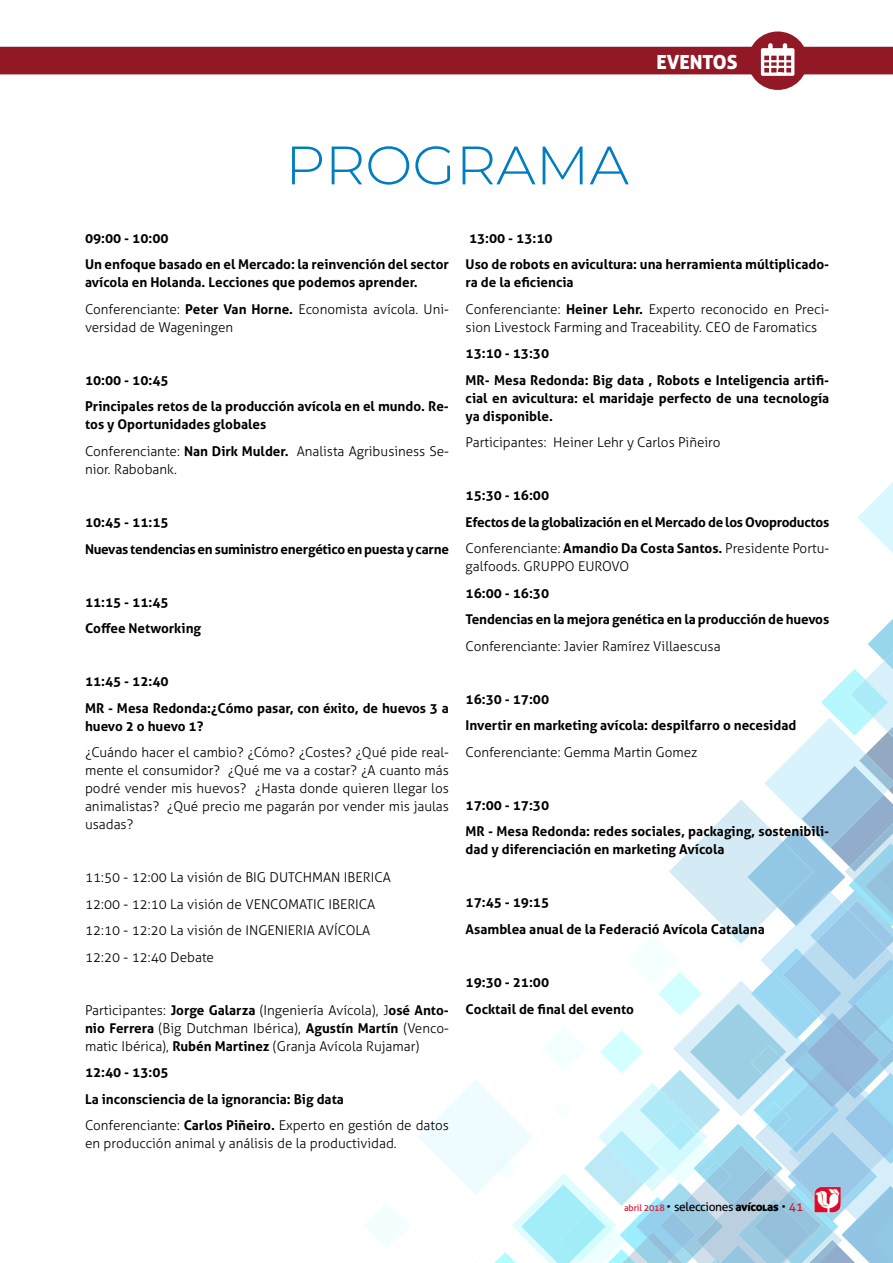
<style>
.page{position:relative;width:893px;height:1263px;background:#fff}
.page>*{position:absolute;margin:0;border:0;box-sizing:border-box;transform-origin:0 0}
.t1{font:300 54px "Montserrat";color:#007dc0;scale:1.04 1}
.t2{font:19.5px "Aller Display";color:#fff}
.t3{font:700 13.5px/26.5px "Aller";color:#000}
.t4{font:300 13.5px/18px "Aller";color:#000;text-align:justify}
.t5{font:700 13.5px/26.5px "Aller";letter-spacing:-.02em;color:#000}
.t6{font:12px "Aller";letter-spacing:-.03em;color:#000}
.s1{font-weight:300}
.s2{font-weight:700}
.s3{font-size:9px;color:#dd0b2f}
.s4{font-family:"Aller Display"}
.s5{color:#dd0b2f}
</style>
<div class="page">
<div style="left:748px;top:31px;width:59px;height:59px;background:#911824;border-radius:50%"></div>
<svg style="left:419px;top:619px;width:474px;height:644px"></svg>
<svg style="left:364px;top:1202px;width:46px;height:47px"></svg>
<svg style="left:857px;top:482px;width:36px;height:71px"></svg>
<svg style="left:0;top:43px;width:893px;height:33px;background:#a4414b"></svg>
<img style="left:814px;top:1186px;width:27px;height:26px">
<h2 class="t2" style="left:656px;top:49px;width:83px">EVENTOS</h2>
<h1 class="t1" style="left:285px;top:128px;width:332px">PROGRAMA</h1>
<p class="t3" style="left:85px;top:225px;width:365px">09:00 - 10:00<br>Un enfoque basado en el Mercado: la reinvención del sector</p>
<p class="t3" style="left:85px;top:269px;width:365px">avícola en Holanda. Lecciones que podemos aprender.<br><span class="s1">Conferenciante:</span> Peter Van Horne. <span class="s1">Economista avícola. Uni-</span></p>
<p class="t4" style="left:85px;top:318px;width:150px">versidad de Wageningen</p>
<p class="t3" style="left:85px;top:367px;width:365px">10:00 - 10:45<br>Principales retos de la producción avícola en el mundo. Re-</p>
<p class="t3" style="left:85px;top:411px;width:365px">tos y Oportunidades globales<br><span class="s1">Conferenciante:</span> Nan Dirk Mulder. <span class="s1">Analista Agribusiness Se-</span></p>
<p class="t4" style="left:85px;top:460px;width:93px">nior. Rabobank.</p>
<p class="t5" style="left:85px;top:509px;width:365px">10:45 - 11:15<br>Nuevas tendencias en suministro energético en puesta y carne</p>
<p class="t3" style="left:85px;top:588px;width:118px">11:15 - 11:45<br>Coffee Networking</p>
<p class="t3" style="left:85px;top:668px;width:365px">11:45 - 12:40<br>MR - Mesa Redonda:¿Cómo pasar, con éxito, de huevos 3 a</p>
<p class="t3" style="left:85px;top:712px;width:120px">huevo 2 o huevo 1?</p>
<p class="t4" style="left:85px;top:743px;width:365px">¿Cuándo hacer el cambio? ¿Cómo? ¿Costes? ¿Qué pide real&shy;mente el consumidor? ¿Qué me va a costar? ¿A cuanto más podré vender mis huevos? ¿Hasta donde quieren llegar los animalistas? ¿Qué precio me pagarán por vender mis jaulas usadas?</p>
<p class="t4" style="left:85px;top:864px;width:307px;line-height:26.5px;text-align:left">11:50 - 12:00 La visión de BIG DUTCHMAN IBERICA 12:00 - 12:10 La visión de VENCOMATIC IBERICA 12:10 - 12:20 La visión de INGENIERIA AVÍCOLA 12:20 - 12:40 Debate</p>
<p class="t4" style="left:85px;top:1001px;width:365px">Participantes: <span class="s2">Jorge Galarza</span> (Ingeniería Avícola), J<span class="s2">osé Anto&shy;nio Ferrera</span> (Big Dutchman Ibérica), <span class="s2">Agustín Martín</span> (Venco&shy;matic Ibérica), <span class="s2">Rubén Martinez</span> (Granja Avícola Rujamar)</p>
<p class="t3" style="left:85px;top:1059px;width:365px">12:40 - 13:05<br>La inconsciencia de la ignorancia: Big data<br><span class="s1">Conferenciante:</span> Carlos Piñeiro. <span class="s1">Experto en gestión de datos</span></p>
<p class="t4" style="left:85px;top:1134px;width:313px">en producción animal y análisis de la productividad.</p>
<p class="t3" style="left:466px;top:225px;width:365px">13:00 - 13:10<br>Uso de robots en avicultura: una herramienta múltiplicado-</p>
<p class="t4" style="left:466px;top:269px;width:365px;line-height:26.5px"><span class="s2">ra de la eficiencia<br></span>Conferenciante: <span class="s2">Heiner Lehr.</span> Experto reconocido en Preci-</p>
<p class="t4" style="left:466px;top:318px;width:353px">sion Livestock Farming and Traceability. CEO de Faromatics</p>
<p class="t3" style="left:466px;top:340px;width:365px">13:10 - 13:30<br>MR- Mesa Redonda: Big data , Robots e Inteligencia artifi-</p>
<p class="t3" style="left:466px;top:389px;width:365px;line-height:18px">cial en avicultura: el maridaje perfecto de una tecnología ya disponible.</p>
<p class="t4" style="left:466px;top:434px;width:256px">Participantes: Heiner Lehr y Carlos Piñeiro</p>
<p class="t5" style="left:466px;top:482px;width:365px">15:30 - 16:00<br>Efectos de la globalización en el Mercado de los Ovoproductos<br><span class="s1">Conferenciante:</span> Amandio Da Costa Santos. <span class="s1">Presidente Portu-</span></p>
<p class="t4" style="left:466px;top:558px;width:165px">galfoods. GRUPPO EUROVO</p>
<p class="t3" style="left:466px;top:580px;width:365px">16:00 - 16:30<br>Tendencias en la mejora genética en la producción de huevos</p>
<p class="t4" style="left:466px;top:637px;width:256px">Conferenciante: Javier Ramírez Villaescusa</p>
<p class="t3" style="left:466px;top:686px;width:332px">16:30 - 17:00<br>Invertir en marketing avícola: despilfarro o necesidad</p>
<p class="t4" style="left:466px;top:743px;width:233px">Conferenciante: Gemma Martin Gomez</p>
<p class="t3" style="left:466px;top:792px;width:365px">17:00 - 17:30<br>MR - Mesa Redonda: redes sociales, packaging, sostenibili-</p>
<p class="t3" style="left:466px;top:836px;width:260px">dad y diferenciación en marketing Avícola</p>
<p class="t3" style="left:466px;top:889px;width:301px">17:45 - 19:15<br>Asamblea anual de la Federació Avícola Catalana</p>
<p class="t3" style="left:466px;top:969px;width:170px">19:30 - 21:00<br>Cocktail de final del evento</p>
<p class="t6" style="left:624px;top:1200px;width:181px"><span class="s3">abril 2018</span> <span class="s1">•</span> selecciones <span class="s4">avícolas</span> <span class="s1">•</span> <span class="s5">41</span></p>
</div>
